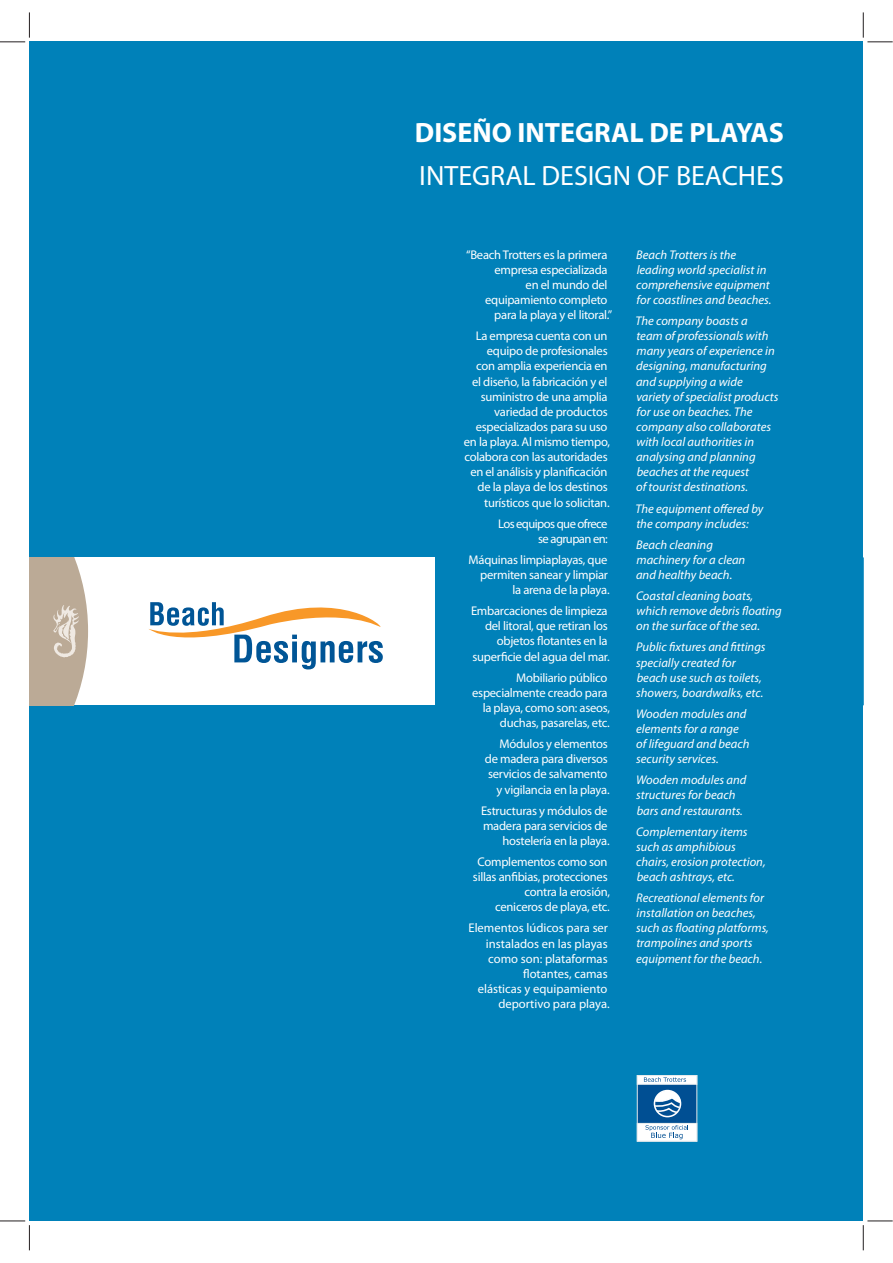
<style>
.page{position:relative;width:893px;height:1263px;background:#fff}
.page>*{position:absolute;margin:0;border:0;box-sizing:border-box;transform-origin:0 0}
.t1{font:28.05px "Myriad Pro";color:#fff}
.t2{font:700 28.05px "Myriad Pro";color:#fff}
.t3{font:italic 12.6px/15.1px "Myriad Pro";color:#fff}
.t4{font:12.6px/15.1px "Myriad Pro";letter-spacing:-.02em;color:#fff;text-align:right}
.t5{font:12.6px/15.1px "Myriad Pro";color:#fff;text-align:right}
.t6{font:12.6px/15.1px "Myriad Pro";letter-spacing:-.045em;color:#fff;text-align:right}
</style>
<div class="page">
<svg style="left:863px;top:557px;width:1px;height:130px"></svg>
<div style="left:29px;top:42px;width:834px;height:1179px;background:#0081b9"></div>
<div style="left:29px;top:557px;width:406px;height:148px;background:#fff"></div>
<svg style="left:29px;top:557px;width:59px;height:148px;background:#c3b4a2"></svg>
<div style="left:637px;top:1076px;width:60px;height:65px;background:#004f93"></div>
<div style="left:637px;top:1075px;width:60px;height:67px;border:1px solid #e3e9ec"></div>
<div style="left:637px;top:1076px;width:60px;height:8px;background:#fff"></div>
<div style="left:637px;top:1075px;width:60px;height:10px;border:1px solid #e3e9ec"></div>
<div style="left:637px;top:1123px;width:60px;height:18px;background:#fff"></div>
<div style="left:637px;top:1123px;width:60px;height:19px;border:1px solid #e3e9ec"></div>
<svg style="left:644px;top:1077px;width:42px;height:5px"></svg>
<svg style="left:645px;top:1125px;width:43px;height:14px"></svg>
<div style="left:654px;top:1090px;width:27px;height:27px;border:2px solid #fff;border-radius:50%"></div>
<svg style="left:653px;top:1090px;width:29px;height:24px"></svg>
<svg style="left:149px;top:602px;width:234px;height:67px"></svg>
<svg style="left:0;top:12px;width:30px;height:31px"></svg>
<svg style="left:0;top:1221px;width:30px;height:29px"></svg>
<svg style="left:863px;top:12px;width:30px;height:31px"></svg>
<svg style="left:863px;top:1221px;width:30px;height:29px"></svg>
<h1 class="t2" style="left:415px;top:123px;width:370px">DISEÑO INTEGRAL DE PLAYAS</h1>
<h1 class="t1" style="left:419px;top:165px;width:366px">INTEGRAL DESIGN OF BEACHES</h1>
<p class="t4" style="left:466px;top:248px;width:143px">“Beach Trotters es la primera</p>
<p class="t4" style="left:494px;top:263px;width:115px">empresa especializada</p>
<p class="t4" style="left:526px;top:278px;width:83px">en el mundo del</p>
<p class="t4" style="left:485px;top:293px;width:124px">equipamiento completo</p>
<p class="t4" style="left:494px;top:308px;width:119px">para la playa y el litoral.”</p>
<p class="t4" style="left:464px;top:329px;width:148px">La empresa cuenta con un equipo de profesionales<br>con amplia experiencia en<br>el diseño, la fabricación y el suministro de una amplia variedad de productos especializados para su uso en la playa. Al mismo tiempo, colabora con las autoridades en el análisis y planificación de la playa de los destinos turísticos que lo solicitan.</p>
<p class="t6" style="left:498px;top:517px;width:111px">Los equipos que ofrece se agrupan en:</p>
<p class="t4" style="left:468px;top:553px;width:143px">Máquinas limpiaplayas, que permiten sanear y limpiar<br>la arena de la playa.</p>
<p class="t4" style="left:471px;top:604px;width:140px">Embarcaciones de limpieza del litoral, que retiran los objetos flotantes en la superficie del agua del mar.</p>
<p class="t4" style="left:472px;top:671px;width:139px">Mobiliario público especialmente creado para la playa, como son: aseos, duchas, pasarelas, etc.</p>
<p class="t4" style="left:485px;top:737px;width:126px">Módulos y elementos<br>de madera para diversos servicios de salvamento y vigilancia en la playa.</p>
<p class="t4" style="left:481px;top:804px;width:130px">Estructuras y módulos de madera para servicios de hostelería en la playa.</p>
<p class="t4" style="left:473px;top:855px;width:139px">Complementos como son sillas anfibias, protecciones contra la erosión,<br>ceniceros de playa, etc.</p>
<p class="t5" style="left:468px;top:922px;width:143px">Elementos lúdicos para ser instalados en las playas como son: plataformas flotantes, camas<br>elásticas y equipamiento deportivo para playa.</p>
<p class="t3" style="left:636px;top:248px;width:137px">Beach Trotters is the leading world specialist in comprehensive equipment for coastlines and beaches.</p>
<p class="t3" style="left:635px;top:314px;width:145px">The company boasts a<br>team of professionals with many years of experience in designing, manufacturing and supplying a wide variety of specialist products for use on beaches. The company also collaborates with local authorities in analysing and planning beaches at the request<br>of tourist destinations.</p>
<p class="t3" style="left:635px;top:502px;width:130px">The equipment offered by the company includes:</p>
<p class="t3" style="left:636px;top:538px;width:111px">Beach cleaning machinery for a clean and healthy beach.</p>
<p class="t3" style="left:636px;top:589px;width:147px">Coastal cleaning boats, which remove debris floating on the surface of the sea.</p>
<p class="t3" style="left:636px;top:641px;width:131px">Public fixtures and fittings specially created for beach use such as toilets, showers, boardwalks, etc.</p>
<p class="t3" style="left:636px;top:707px;width:115px">Wooden modules and elements for a range of lifeguard and beach security services.</p>
<p class="t3" style="left:636px;top:774px;width:112px">Wooden modules and structures for beach bars and restaurants.</p>
<p class="t3" style="left:636px;top:825px;width:131px">Complementary items such as amphibious chairs, erosion protection, beach ashtrays, etc.</p>
<p class="t3" style="left:636px;top:891px;width:134px">Recreational elements for installation on beaches, such as floating platforms, trampolines and sports equipment for the beach.</p>
</div>
